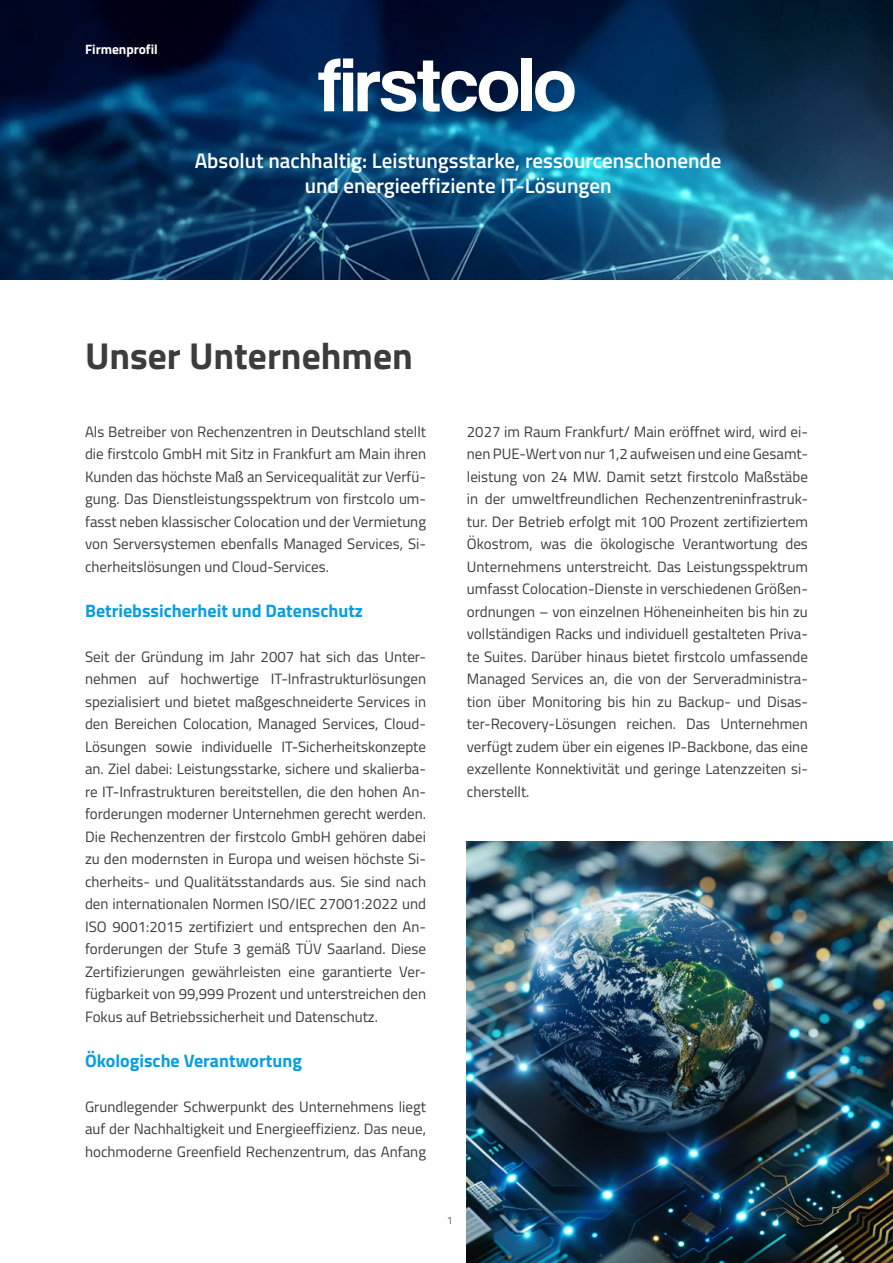
<style>
.page{position:relative;width:893px;height:1263px;background:#fff}
.page>*{position:absolute;margin:0;border:0;box-sizing:border-box;transform-origin:0 0}
.t1{font:700 37.5px "Titillium Web";color:#3c3c3c}
.t2{font:600 21px/25.2px "Titillium Web";color:#fff;text-align:center}
.t3{font:700 18px "Titillium Web";color:#089ee3}
.t4{font:15px/22.5px "Titillium Web";color:#3c3c3c;text-align:justify}
.t5{font:700 13.5px "Titillium Web";color:#fff}
.t6{font:300 10.5px "Titillium Web";color:#3c3c3c}
</style>
<div class="page">
<img style="left:0;top:0;width:893px;height:279px">
<img style="left:467px;top:842px;width:426px;height:421px">
<svg style="left:535px;top:71px;width:40px;height:41px"></svg>
<div style="left:521px;top:58px;width:11px;height:53px;background:#fff"></div>
<svg style="left:318px;top:58px;width:200px;height:54px"></svg>
<p class="t5" style="left:85px;top:39px;width:74px">Firmenprofil</p>
<h2 class="t2" style="left:195px;top:147px;width:528px">Absolut nachhaltig: Leistungsstarke, ressourcenschonende und energieeffiziente IT-Lösungen</h2>
<h1 class="t1" style="left:85px;top:327px;width:329px">Unser Unternehmen</h1>
<p class="t4" style="left:85px;top:419px;width:343px">Als Betreiber von Rechenzentren in Deutschland stellt die firstcolo GmbH mit Sitz in Frankfurt am Main ihren Kunden das höchste Maß an Servicequalität zur Verfü&shy;gung. Das Dienstleistungsspektrum von firstcolo um&shy;fasst neben klassischer Colocation und der Vermietung von Serversystemen ebenfalls Managed Services, Si&shy;cherheitslösungen und Cloud-Services.</p>
<p class="t3" style="left:85px;top:596px;width:280px">Betriebssicherheit und Datenschutz</p>
<p class="t4" style="left:85px;top:644px;width:343px">Seit der Gründung im Jahr 2007 hat sich das Unter&shy;nehmen auf hochwertige IT-Infrastrukturlösungen spezialisiert und bietet maßgeschneiderte Services in den Bereichen Colocation, Managed Services, Cloud-Lösungen sowie individuelle IT-Sicherheitskonzepte an. Ziel dabei: Leistungsstarke, sichere und skalierba&shy;re IT-Infrastrukturen bereitstellen, die den hohen An&shy;forderungen moderner Unternehmen gerecht werden.<br>Die Rechenzentren der firstcolo GmbH gehören dabei zu den modernsten in Europa und weisen höchste Si&shy;cherheits- und Qualitätsstandards aus. Sie sind nach den internationalen Normen ISO/IEC 27001:2022 und ISO 9001:2015 zertifiziert und entsprechen den An&shy;forderungen der Stufe 3 gemäß TÜV Saarland. Diese Zertifizierungen gewährleisten eine garantierte Ver&shy;fügbarkeit von 99,999 Prozent und unterstreichen den Fokus auf Betriebssicherheit und Datenschutz.</p>
<p class="t3" style="left:85px;top:1046px;width:218px">Ökologische Verantwortung</p>
<p class="t4" style="left:85px;top:1094px;width:343px">Grundlegender Schwerpunkt des Unternehmens liegt auf der Nachhaltigkeit und Energieeffizienz. Das neue, hochmoderne Greenfield Rechenzentrum, das Anfang</p>
<p class="t4" style="left:467px;top:419px;width:343px">2027 im Raum Frankfurt/ Main eröffnet wird, wird ei&shy;nen PUE-Wert von nur 1,2 aufweisen und eine Gesamt&shy;leistung von 24 MW. Damit setzt firstcolo Maßstäbe in der umweltfreundlichen Rechenzentreninfrastruk&shy;tur. Der Betrieb erfolgt mit 100 Prozent zertifiziertem Ökostrom, was die ökologische Verantwortung des Unternehmens unterstreicht. Das Leistungsspektrum umfasst Colocation-Dienste in verschiedenen Größen&shy;ordnungen – von einzelnen Höheneinheiten bis hin zu vollständigen Racks und individuell gestalteten Priva&shy;te Suites. Darüber hinaus bietet firstcolo umfassende Managed Services an, die von der Serveradministra&shy;tion über Monitoring bis hin zu Backup- und Disas&shy;ter-Recovery-Lösungen reichen. Das Unternehmen verfügt zudem über ein eigenes IP-Backbone, das eine exzellente Konnektivität und geringe Latenzzeiten si&shy;cherstellt.</p>
<p class="t6" style="left:447px;top:1213px;width:7px">1</p>
</div>
